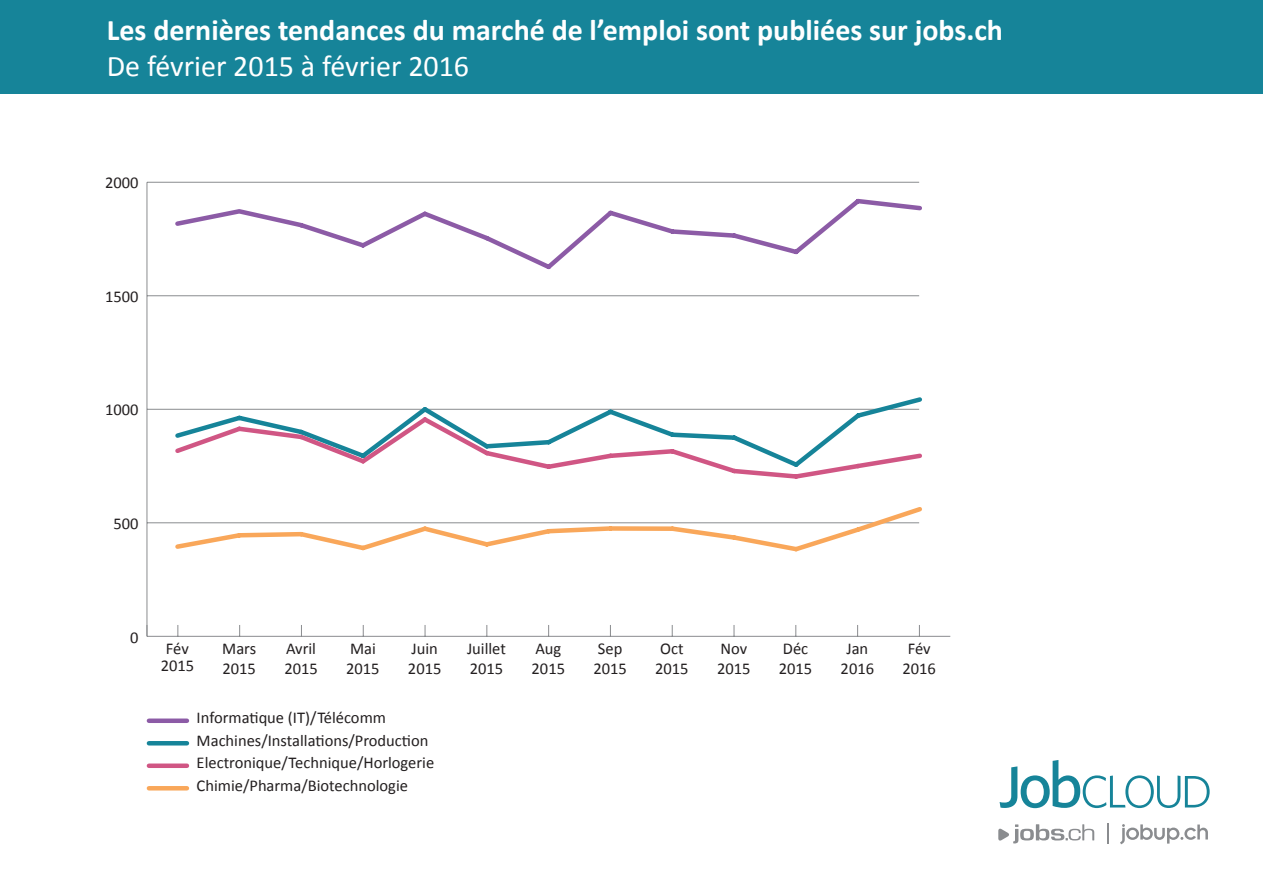
<style>
.page{position:relative;width:1263px;height:893px;background:#fff}
.page>*{position:absolute;margin:0;border:0;box-sizing:border-box;transform-origin:0 0}
.t1{font:700 30px "Calibri";color:#fff}
.t2{font:30px "Calibri";color:#fff}
.t3{font:16.5px/19.8px "Calibri";color:#231f20}
</style>
<div class="page">
<hr style="left:147px;top:636px;width:803px;height:1px;background:#8a8c8f">
<hr style="left:147px;top:182px;width:1px;height:454px;background:#8a8c8f">
<hr style="left:147px;top:522px;width:772px;height:1px;background:#8a8c8f">
<hr style="left:147px;top:409px;width:772px;height:1px;background:#8a8c8f">
<hr style="left:147px;top:295px;width:772px;height:1px;background:#8a8c8f">
<hr style="left:147px;top:182px;width:772px;height:1px;background:#8a8c8f">
<svg style="left:172px;top:397px;width:750px;height:16px"></svg>
<svg style="left:175px;top:413px;width:747px;height:66px"></svg>
<svg style="left:172px;top:507px;width:750px;height:45px"></svg>
<svg style="left:175px;top:198px;width:747px;height:72px"></svg>
<div style="left:149px;top:718px;width:38px;height:5px;background:#8c5ba6"></div>
<hr style="left:149px;top:741px;width:38px;height:4px;background:#168499">
<div style="left:149px;top:763px;width:38px;height:5px;background:#d05684"></div>
<hr style="left:149px;top:786px;width:38px;height:4px;background:#f9a75a">
<div style="left:0;top:0;width:1263px;height:94px;background:#168499"></div>
<svg style="left:999px;top:760px;width:211px;height:48px"></svg>
<svg style="left:998px;top:824px;width:96px;height:19px"></svg>
<svg style="left:1120px;top:824px;width:88px;height:20px"></svg>
<hr style="left:1107px;top:823px;width:2px;height:21px;background:#8a8c8f">
<h1 class="t1" style="left:107px;top:10px;width:898px">Les dernières tendances du marché de l’emploi sont publiées sur jobs.ch</h1>
<h1 class="t2" style="left:107px;top:47px;width:364px">De février 2015 à février 2016</h1>
<p class="t3" style="left:105px;top:173px;width:35px">2000</p>
<p class="t3" style="left:105px;top:287px;width:35px">1500</p>
<p class="t3" style="left:105px;top:400px;width:35px">1000</p>
<p class="t3" style="left:113px;top:514px;width:27px">500</p>
<p class="t3" style="left:130px;top:627px;width:10px">0</p>
<p class="t3" style="left:161px;top:640px;width:35px;line-height:16.5px;text-align:center">Fév<br>2015</p>
<p class="t3" style="left:222px;top:639px;width:35px">Mars<br>2015</p>
<p class="t3" style="left:284px;top:639px;width:35px">Avril<br>2015</p>
<p class="t3" style="left:346px;top:639px;width:35px">Mai<br>2015</p>
<p class="t3" style="left:408px;top:639px;width:35px">Juin<br>2015</p>
<p class="t3" style="left:467px;top:639px;width:40px">Juillet<br>2015</p>
<p class="t3" style="left:532px;top:639px;width:35px">Aug<br>2015</p>
<p class="t3" style="left:593px;top:639px;width:35px">Sep<br>2015</p>
<p class="t3" style="left:655px;top:639px;width:35px;text-align:center">Oct<br>2015</p>
<p class="t3" style="left:717px;top:639px;width:35px">Nov<br>2015</p>
<p class="t3" style="left:779px;top:639px;width:35px">Déc<br>2015</p>
<p class="t3" style="left:841px;top:639px;width:35px;text-align:center">Jan<br>2016</p>
<p class="t3" style="left:902px;top:639px;width:35px;text-align:center">Fév<br>2016</p>
<p class="t3" style="left:197px;top:706px;width:239px;line-height:22.5px">Informatique (IT)/Télécomm Machines/Installations/Production Electronique/Technique/Horlogerie Chimie/Pharma/Biotechnologie</p>
</div>
